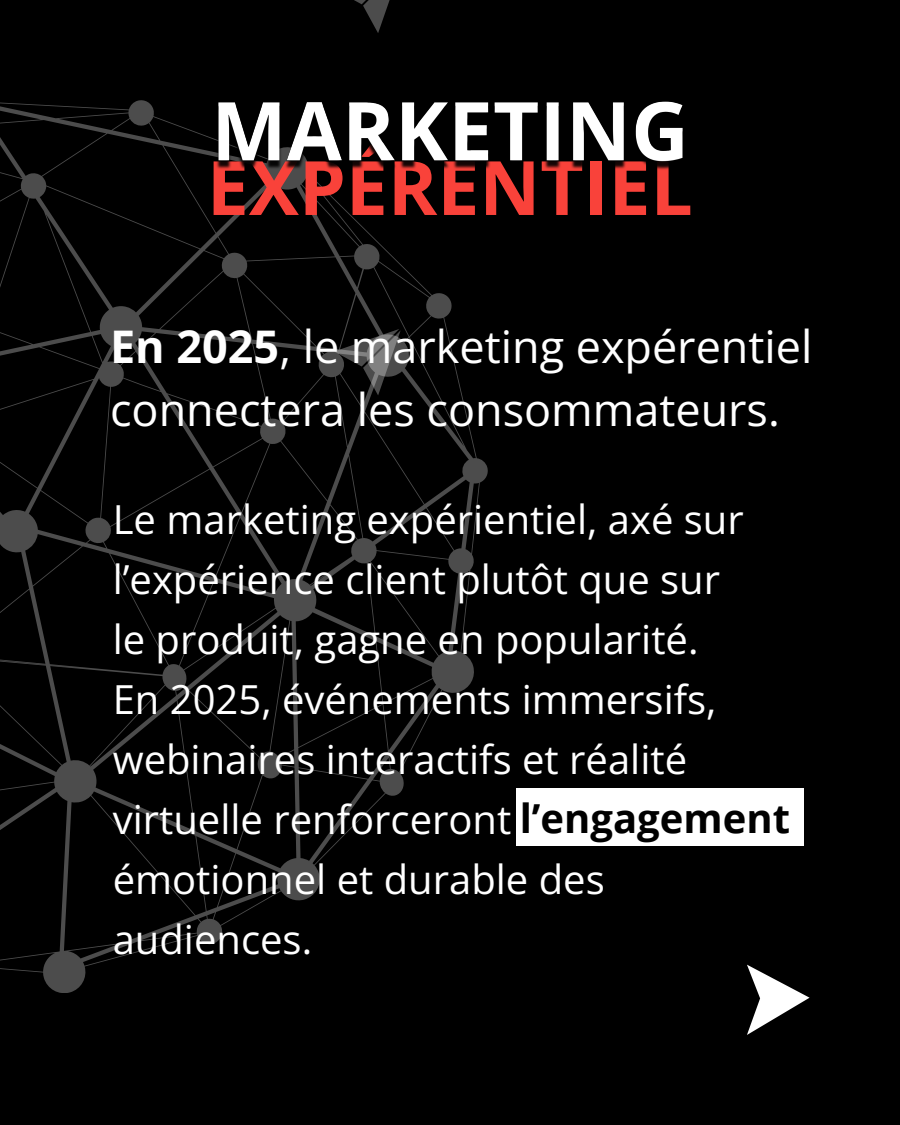
<style>
.page{position:relative;width:900px;height:1125px;background:#000}
.page>*{position:absolute;margin:0;border:0;box-sizing:border-box;transform-origin:0 0}
.t1{font:700 75px "Open Sans";color:#f9423a}
.t2{font:45px/63px "Open Sans";color:#fff}
.t3{font:40px/60px "Open Sans";color:#fff}
.s1{font-weight:700}
.s2{font-weight:700;color:#000}
</style>
<div class="page">
<svg style="left:747px;top:965px;width:63px;height:70px"></svg>
<svg style="left:354px;top:0;width:36px;height:33px"></svg>
<svg style="left:0;top:100px;width:488px;height:893px"></svg>
<img style="left:210px;top:100px;width:473px;height:84px">
<div style="left:517px;top:788px;width:287px;height:58px;background:#fff"></div>
<p class="t1" style="left:207px;top:135px;width:487px">EXPÉRENTIEL</p>
<p class="t2" style="left:110px;top:314px;width:704px"><span class="s1">En 2025</span>, le marketing expérentiel connectera les consommateurs.</p>
<h1 class="t3" style="left:113px;top:488px;width:679px">Le marketing expérientiel, axé sur l’expérience client plutôt que sur<br>le produit, gagne en popularité.<br>En 2025, événements immersifs, webinaires interactifs et réalité virtuelle renforceront <span class="s2">l’engagement</span></h1>
<h2 class="t3" style="left:113px;top:848px;width:494px">émotionnel et durable des audiences.</h2>
</div>
